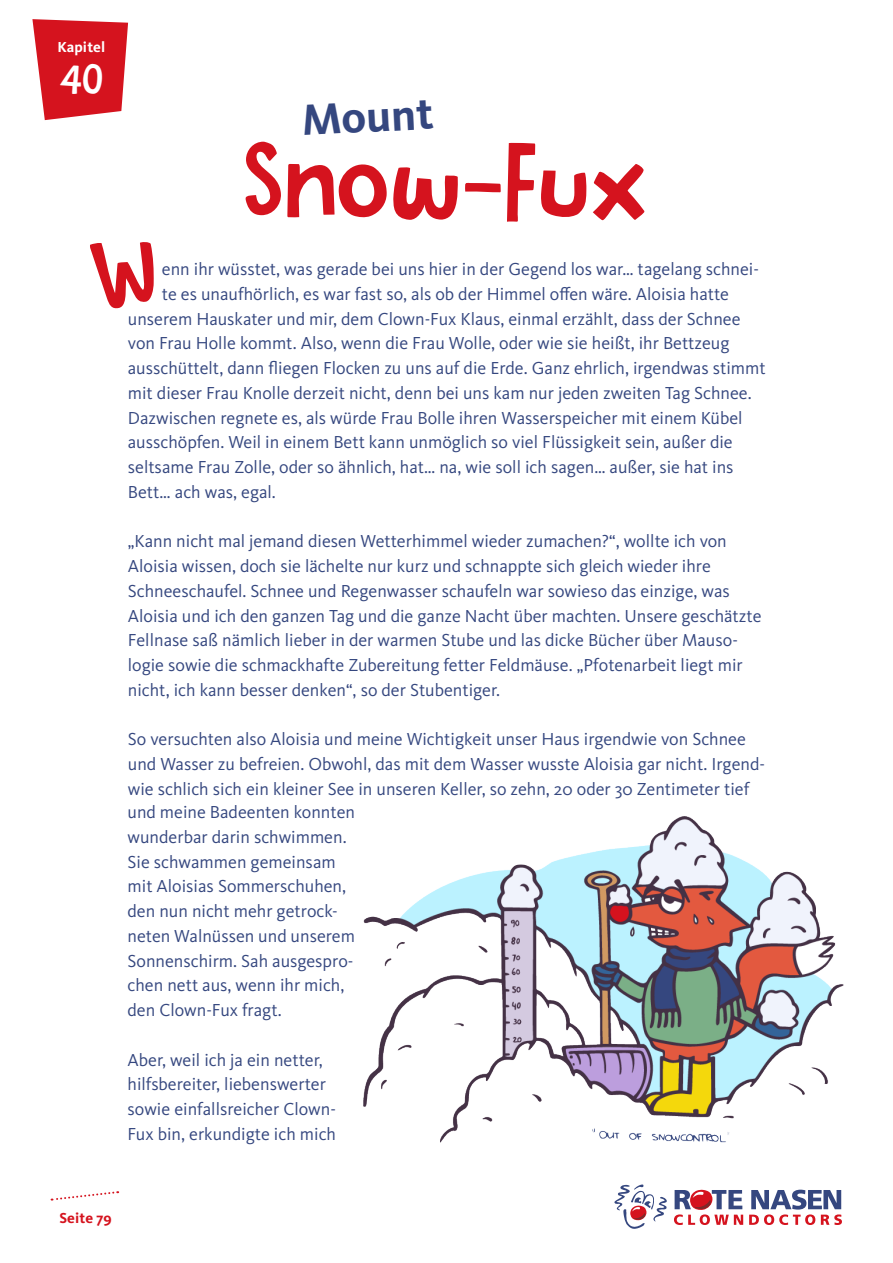
<style>
.page{position:relative;width:893px;height:1263px;background:#fff}
.page>*{position:absolute;margin:0;border:0;box-sizing:border-box;transform-origin:0 0}
.t1{font:96px "DK Butterfly Ball";color:#d5131e}
.t2{font:700 45px "Kievit Pro";color:#35477f}
.t3{font:37.5px "DK Butterfly Ball";color:#fff}
.t4{font:18px/24.8px "Kievit Pro";color:#35477f}
.t5{font:700 15px "Kievit Pro";letter-spacing:.01em;color:#fff}
.t6{font:700 15px "Kievit Pro";letter-spacing:.01em;color:#d5131e}
</style>
<div class="page">
<svg style="left:32px;top:19px;width:96px;height:101px;background:#db3841"></svg>
<svg style="left:51px;top:1191px;width:67px;height:10px"></svg>
<svg style="left:614px;top:1184px;width:53px;height:45px"></svg>
<svg style="left:674px;top:1189px;width:168px;height:36px"></svg>
<img style="left:364px;top:816px;width:480px;height:327px">
<p class="t5" style="left:57px;top:38px;width:49px">Kapitel</p>
<h3 class="t3" style="left:59px;top:52px;width:46px">40</h3>
<p class="t2" style="left:301px;top:93px;width:133px;rotate:-3deg">Mount</p>
<p class="t1" style="left:244px;top:110px;width:406px;rotate:1deg">Snow-Fux</p>
<p class="t4" style="left:162px;top:256px;width:599px">enn ihr wüsstet, was gerade bei uns hier in der Gegend los war… tagelang schnei-</p>
<p class="t4" style="left:128px;top:281px;width:639px;text-indent:34px">te es unaufhörlich, es war fast so, als ob der Himmel offen wäre. Aloisia hatte unserem Hauskater und mir, dem Clown-Fux Klaus, einmal erzählt, dass der Schnee von Frau Holle kommt. Also, wenn die Frau Wolle, oder wie sie heißt, ihr Bettzeug ausschüttelt, dann fliegen Flocken zu uns auf die Erde. Ganz ehrlich, irgendwas stimmt mit dieser Frau Knolle derzeit nicht, denn bei uns kam nur jeden zweiten Tag Schnee.<br>Dazwischen regnete es, als würde Frau Bolle ihren Wasserspeicher mit einem Kübel ausschöpfen. Weil in einem Bett kann unmöglich so viel Flüssigkeit sein, außer die seltsame Frau Zolle, oder so ähnlich, hat… na, wie soll ich sagen… außer, sie hat ins Bett… ach was, egal.</p>
<p class="t4" style="left:128px;top:529px;width:635px">„Kann nicht mal jemand diesen Wetterhimmel wieder zumachen?“, wollte ich von Aloisia wissen, doch sie lächelte nur kurz und schnappte sich gleich wieder ihre Schneeschaufel. Schnee und Regenwasser schaufeln war sowieso das einzige, was Aloisia und ich den ganzen Tag und die ganze Nacht über machten. Unsere geschätzte Fellnase saß nämlich lieber in der warmen Stube und las dicke Bücher über Mauso&shy;logie sowie die schmackhafte Zubereitung fetter Feldmäuse. „Pfotenarbeit liegt mir nicht, ich kann besser denken“, so der Stubentiger.</p>
<p class="t4" style="left:128px;top:727px;width:639px">So versuchten also Aloisia und meine Wichtigkeit unser Haus irgendwie von Schnee und Wasser zu befreien. Obwohl, das mit dem Wasser wusste Aloisia gar nicht. Irgend&shy;wie schlich sich ein kleiner See in unseren Keller, so zehn, 20 oder 30 Zentimeter tief</p>
<p class="t4" style="left:128px;top:800px;width:229px">und meine Badeenten konnten wunderbar darin schwimmen.<br>Sie schwammen gemeinsam mit Aloisias Sommerschuhen, den nun nicht mehr getrock&shy;neten Walnüssen und unserem<br>Sonnenschirm. Sah ausgespro&shy;chen nett aus, wenn ihr mich, den Clown-Fux fragt.</p>
<p class="t4" style="left:128px;top:1047px;width:210px">Aber, weil ich ja ein netter, hilfsbereiter, liebenswerter sowie einfallsreicher Clown-<br>Fux bin, erkundigte ich mich</p>
<p class="t6" style="left:59px;top:1209px;width:54px">Seite 79</p>
</div>
